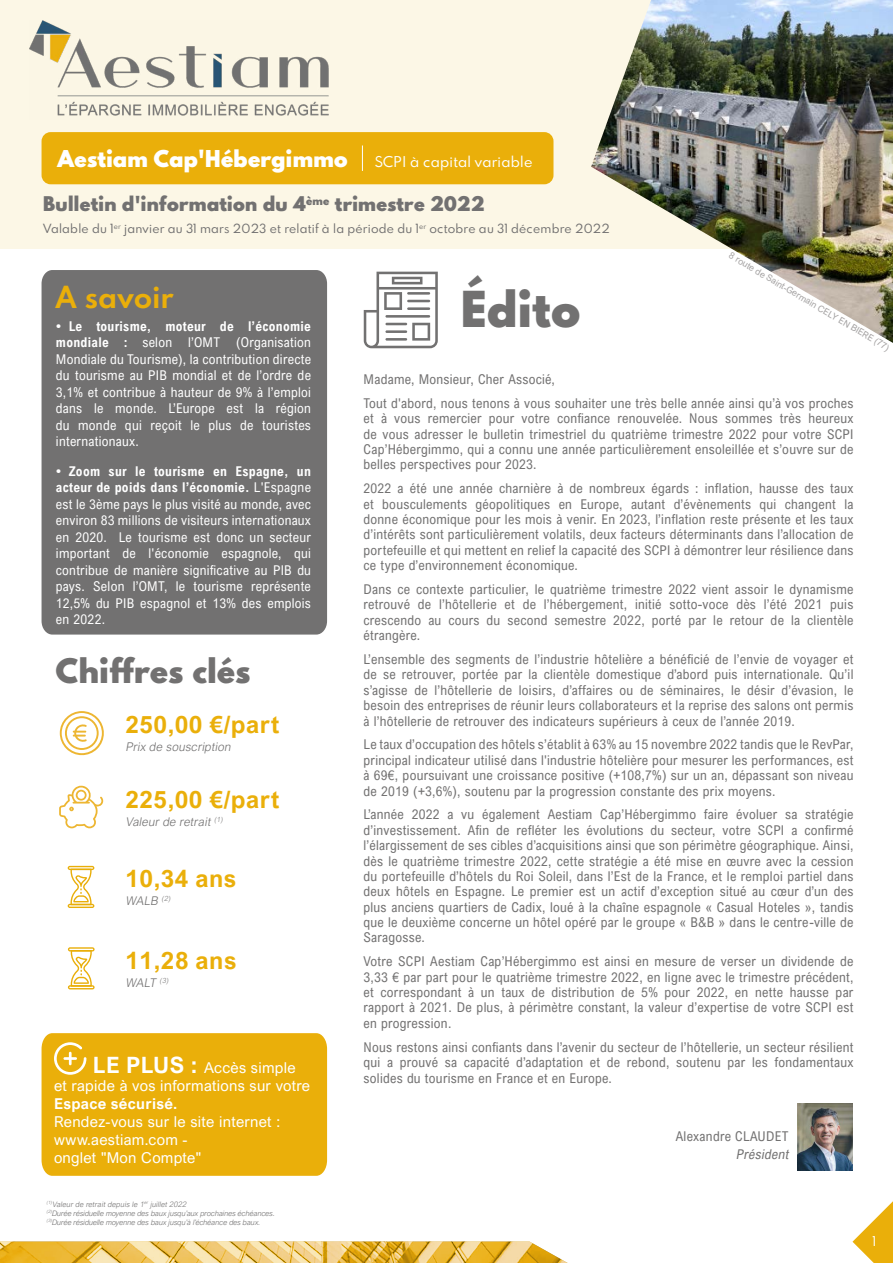
<style>
.page{position:relative;width:893px;height:1263px;background:#fff}
.page>*{position:absolute;margin:0;border:0;box-sizing:border-box;transform-origin:0 0}
.t1{font:900 43.95px "Spartan MB";letter-spacing:.02em;color:#727171}
.t2{font:900 30px "Spartan MB";letter-spacing:.02em;color:#727171}
.t3{font:700 27px "Spartan MB";letter-spacing:.02em;color:#eaaf0a}
.t4{font:700 24px "Arial Nova";letter-spacing:.02em;color:#eaaf0a}
.t5{font:900 20.55px "Spartan MB";letter-spacing:.02em;color:#fff}
.t6{font:900 18px "Spartan MB";letter-spacing:.02em;color:#727171}
.t7{font:15px/18px "Arial Nova";letter-spacing:.02em;color:#fff}
.t8{font:700 15px "Arial Nova";letter-spacing:.02em;color:#fff}
.t9{font:13.5px/15.5px "Arial Nova Cond";letter-spacing:.02em;color:#727171;text-align:justify}
.t10{font:13.5px/16.5px "Arial Nova Cond";letter-spacing:.02em;color:#fff;text-align:justify}
.t11{font:italic 13.5px "Arial Nova Cond";color:#727171}
.t12{font:13.2px "Spartan MB";letter-spacing:.02em;color:#fff}
.t13{font:italic 300 12px "Arial Nova";color:#727171}
.t14{font:12px "Spartan MB";color:#fff}
.t15{font:11.25px "Spartan MB";letter-spacing:.02em;color:#727171}
.t16{font:9px "Arial Nova";color:#a5a3a3}
.t17{font:italic 300 7.5px/9px "Arial Nova";color:#727171}
.s1{font-weight:700}
.s2{font-weight:700;font-size:22.5px}
.s3{font-style:inherit}
</style>
<div class="page">
<div style="left:0;top:0;width:893px;height:249px;background:#fcf7e6"></div>
<img style="left:0;top:1241px;width:568px;height:22px">
<svg style="left:60px;top:711px;width:44px;height:45px"></svg>
<svg style="left:59px;top:785px;width:45px;height:43px"></svg>
<div style="left:42px;top:132px;width:511px;height:52px;background:#eaaf0a;border-radius:9px"></div>
<svg style="left:362px;top:145px;width:1px;height:26px"></svg>
<svg style="left:364px;top:272px;width:74px;height:76px"></svg>
<img style="left:591px;top:0;width:302px;height:343px">
<img style="left:798px;top:1104px;width:55px;height:66px">
<svg style="left:852px;top:1201px;width:41px;height:62px"></svg>
<div style="left:42px;top:1033px;width:285px;height:143px;background:#eaaf0a"></div>
<div style="left:42px;top:270px;width:285px;height:365px;background:#727171"></div>
<svg style="left:68px;top:866px;width:26px;height:4px"></svg>
<svg style="left:68px;top:904px;width:26px;height:4px"></svg>
<svg style="left:69px;top:870px;width:24px;height:36px"></svg>
<svg style="left:68px;top:947px;width:27px;height:4px"></svg>
<svg style="left:68px;top:985px;width:27px;height:4px"></svg>
<svg style="left:69px;top:949px;width:24px;height:39px"></svg>
<img style="left:29px;top:20px;width:300px;height:96px">
<h3 class="t5" style="left:57px;top:142px;width:292px">Aestiam Cap'Hébergimmo</h3>
<p class="t12" style="left:374px;top:152px;width:160px">SCPI à capital variable</p>
<h3 class="t6" style="left:43px;top:189px;width:443px">Bulletin d'information du 4<sup>ème</sup> trimestre 2022</h3>
<p class="t15" style="left:43px;top:220px;width:568px">Valable du 1<sup>er</sup> janvier au 31 mars 2023 et relatif à la période du 1<sup>er</sup> octobre au 31 décembre 2022</p>
<h3 class="t3" style="left:56px;top:276px;width:119px">A savoir</h3>
<p class="t10" style="left:56px;top:317px;width:257px"><span class="s1">• Le tourisme, moteur de l’économie mondiale :</span> selon l’OMT (Organisation Mondiale du Tourisme), la contribution directe du tourisme au PIB mondial et de l’ordre de 3,1% et contribue à hauteur de 9% à l’emploi dans le monde. L’Europe est la région du monde qui reçoit le plus de touristes internationaux.</p>
<p class="t10" style="left:56px;top:462px;width:257px"><span class="s1">• Zoom sur le tourisme en Espagne, un acteur de poids dans l’économie.</span> L'Espagne est le 3ème pays le plus visité au monde, avec environ 83 millions de visiteurs internationaux en 2020. Le tourisme est donc un secteur important de l'économie espagnole, qui contribue de manière significative au PIB du pays. Selon l’OMT, le tourisme représente 12,5% du PIB espagnol et 13% des emplois en 2022.</p>
<h2 class="t2" style="left:56px;top:647px;width:196px">Chiffres clés</h2>
<h3 class="t4" style="left:125px;top:711px;width:155px">250,00 €/part</h3>
<p class="t13" style="left:125px;top:740px;width:109px">Prix de souscription</p>
<h3 class="t4" style="left:125px;top:785px;width:155px">225,00 €/part</h3>
<p class="t13" style="left:125px;top:815px;width:100px">Valeur de retrait <sup>(1)</sup></p>
<h3 class="t4" style="left:125px;top:865px;width:112px">10,34 ans</h3>
<p class="t13" style="left:125px;top:894px;width:48px">WALB <sup>(2)</sup></p>
<h3 class="t4" style="left:126px;top:946px;width:112px">11,28 ans</h3>
<p class="t13" style="left:126px;top:976px;width:46px">WALT <sup>(3)</sup></p>
<p class="t7" style="left:54px;top:1058px;width:258px;text-indent:39px"><span class="s2">LE PLUS :</span> Accès simple et rapide à vos informations sur votre</p>
<p class="t8" style="left:54px;top:1094px;width:125px">Espace sécurisé.</p>
<p class="t7" style="left:54px;top:1112px;width:228px">Rendez-vous sur le site internet : www.aestiam.com -<br>onglet "Mon Compte"</p>
<p class="t17" style="left:46px;top:1200px;width:230px"><sup>(1)</sup><span class="s3">Valeur de retrait depuis le 1</span><sup>er</sup> <span class="s3">juillet 2022<br></span><sup>(2)</sup>Durée résiduelle moyenne des baux jusqu’aux prochaines échéances. <sup>(3)</sup>Durée résiduelle moyenne des baux jusqu’à l’échéance des baux.</p>
<h1 class="t1" style="left:461px;top:274px;width:121px">Édito</h1>
<p class="t16" style="left:732px;top:251px;width:186px;rotate:30deg">8 route de Saint-Germain CELY EN BIERE (77)</p>
<p class="t9" style="left:364px;top:367px;width:491px;line-height:23.9px">Madame, Monsieur, Cher Associé,<br>Tout d'abord, nous tenons à vous souhaiter une très belle année ainsi qu’à vos proches</p>
<p class="t9" style="left:364px;top:410px;width:491px">et à vous remercier pour votre confiance renouvelée. Nous sommes très heureux de vous adresser le bulletin trimestriel du quatrième trimestre 2022 pour votre SCPI Cap’Hébergimmo, qui a connu une année particulièrement ensoleillée et s’ouvre sur de belles perspectives pour 2023.</p>
<p class="t9" style="left:364px;top:480px;width:491px">2022 a été une année charnière à de nombreux égards : inflation, hausse des taux et bousculements géopolitiques en Europe, autant d’évènements qui changent la donne économique pour les mois à venir. En 2023, l’inflation reste présente et les taux d’intérêts sont particulièrement volatils, deux facteurs déterminants dans l’allocation de portefeuille et qui mettent en relief la capacité des SCPI à démontrer leur résilience dans ce type d’environnement économique.</p>
<p class="t9" style="left:364px;top:581px;width:491px">Dans ce contexte particulier, le quatrième trimestre 2022 vient assoir le dynamisme retrouvé de l’hôtellerie et de l’hébergement, initié sotto-voce dès l’été 2021 puis crescendo au cours du second semestre 2022, porté par le retour de la clientèle étrangère.</p>
<p class="t9" style="left:364px;top:651px;width:491px">L’ensemble des segments de l’industrie hôtelière a bénéficié de l’envie de voyager et de se retrouver, portée par la clientèle domestique d’abord puis internationale. Qu’il s’agisse de l’hôtellerie de loisirs, d’affaires ou de séminaires, le désir d’évasion, le besoin des entreprises de réunir leurs collaborateurs et la reprise des salons ont permis à l’hôtellerie de retrouver des indicateurs supérieurs à ceux de l’année 2019.</p>
<p class="t9" style="left:364px;top:737px;width:491px">Le taux d’occupation des hôtels s’établit à 63% au 15 novembre 2022 tandis que le RevPar, principal indicateur utilisé dans l'industrie hôtelière pour mesurer les performances, est à 69€, poursuivant une croissance positive (+108,7%) sur un an, dépassant son niveau de 2019 (+3,6%), soutenu par la progression constante des prix moyens.</p>
<p class="t9" style="left:364px;top:807px;width:491px">L’année 2022 a vu également Aestiam Cap’Hébergimmo faire évoluer sa stratégie d’investissement. Afin de refléter les évolutions du secteur, votre SCPI a confirmé l’élargissement de ses cibles d’acquisitions ainsi que son périmètre géographique. Ainsi, dès le quatrième trimestre 2022, cette stratégie a été mise en œuvre avec la cession du portefeuille d’hôtels du Roi Soleil, dans l’Est de la France, et le remploi partiel dans deux hôtels en Espagne. Le premier est un actif d’exception situé au cœur d’un des plus anciens quartiers de Cadix, loué à la chaîne espagnole « Casual Hoteles », tandis que le deuxième concerne un hôtel opéré par le groupe « B&amp;B » dans le centre-ville de Saragosse.</p>
<p class="t9" style="left:364px;top:953px;width:491px">Votre SCPI Aestiam Cap’Hébergimmo est ainsi en mesure de verser un dividende de 3,33 € par part pour le quatrième trimestre 2022, en ligne avec le trimestre précédent, et correspondant à un taux de distribution de 5% pour 2022, en nette hausse par rapport à 2021. De plus, à périmètre constant, la valeur d’expertise de votre SCPI est en progression.</p>
<p class="t9" style="left:364px;top:1039px;width:491px">Nous restons ainsi confiants dans l’avenir du secteur de l’hôtellerie, un secteur résilient qui a prouvé sa capacité d’adaptation et de rebond, soutenu par les fondamentaux solides du tourisme en France et en Europe.</p>
<p class="t9" style="left:676px;top:1128px;width:114px">Alexandre CLAUDET</p>
<p class="t11" style="left:736px;top:1146px;width:57px">Président</p>
<p class="t14" style="left:873px;top:1232px;width:5px">1</p>
</div>
